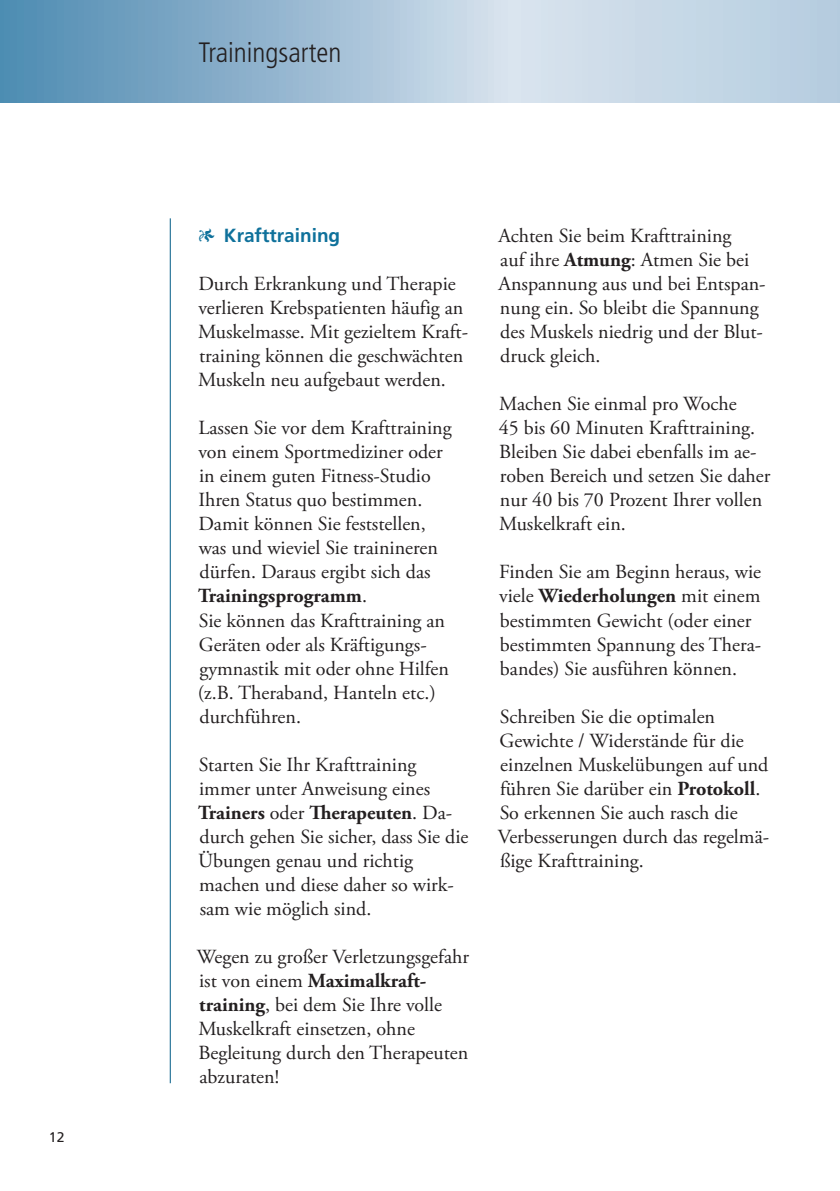
<style>
.page{position:relative;width:840px;height:1191px;background:#fff}
.page>*{position:absolute;margin:0;border:0;box-sizing:border-box;transform-origin:0 0}
.t1{font:300 condensed 28px "Frutiger LT Std";color:#231f20}
.t2{font:20px/24px "Adobe Garamond Pro";color:#231f20}
.t3{font:700 19px "Frutiger LT Std";color:#0f719b}
.t4{font:14px "Frutiger LT Std";color:#231f20}
.s1{font-family:"Adobe Garamond Pro";font-weight:400;font-size:20px}
.s2{font-weight:700}
</style>
<div class="page">
<hr style="left:170px;top:218px;width:1px;height:865px;background:#005b86">
<svg style="left:0;top:0;width:839px;height:102px;background:#a5c2d7"></svg>
<p class="t4" style="left:49px;top:1129px;width:17px">12</p>
<h1 class="t1" style="left:198px;top:36px;width:144px">Trainingsarten</h1>
<p class="t3" style="left:197px;top:225px;width:144px"><span class="s1">1</span> Krafttraining</p>
<p class="t2" style="left:198px;top:273px;width:271px">Durch Erkrankung und Therapie verlieren Krebspatienten häufig an Muskelmasse. Mit gezieltem Kraft&shy;training können die geschwächten Muskeln neu aufgebaut werden.</p>
<p class="t2" style="left:198px;top:417px;width:255px">Lassen Sie vor dem Krafttraining von einem Sportmediziner oder in einem guten Fitness-Studio<br>Ihren Status quo bestimmen.<br>Damit können Sie feststellen, was und wieviel Sie trainineren dürfen. Daraus ergibt sich das<br><span class="s2">Trainingsprogramm</span>.<br>Sie können das Krafttraining an<br>Geräten oder als Kräftigungs&shy;gymnastik mit oder ohne Hilfen (z.B. Theraband, Hanteln etc.) durchführen.</p>
<p class="t2" style="left:198px;top:753px;width:272px">Starten Sie Ihr Krafttraining immer unter Anweisung eines<br><span class="s2">Trainers</span> oder <span class="s2">Therapeuten</span>. Da&shy;durch gehen Sie sicher, dass Sie die<br>Übungen genau und richtig machen und diese daher so wirk&shy;sam wie möglich sind.</p>
<p class="t2" style="left:197px;top:945px;width:273px">Wegen zu großer Verletzungsgefahr ist von einem <span class="s2">Maximalkraft&shy;training</span>, bei dem Sie Ihre volle<br>Muskelkraft einsetzen, ohne<br>Begleitung durch den Therapeuten abzuraten!</p>
<p class="t2" style="left:498px;top:225px;width:268px">Achten Sie beim Krafttraining<br>auf ihre <span class="s2">Atmung</span>: Atmen Sie bei<br>Anspannung aus und bei Entspan&shy;nung ein. So bleibt die Spannung des Muskels niedrig und der Blut&shy;druck gleich.</p>
<p class="t2" style="left:498px;top:393px;width:273px">Machen Sie einmal pro Woche<br>45 bis 60 Minuten Krafttraining.<br>Bleiben Sie dabei ebenfalls im ae&shy;roben Bereich und setzen Sie daher nur 40 bis 70 Prozent Ihrer vollen<br>Muskelkraft ein.</p>
<p class="t2" style="left:499px;top:561px;width:263px">Finden Sie am Beginn heraus, wie viele <span class="s2">Wiederholungen</span> mit einem bestimmten Gewicht (oder einer bestimmten Spannung des Thera&shy;bandes) Sie ausführen können.</p>
<p class="t2" style="left:497px;top:705px;width:273px">Schreiben Sie die optimalen<br>Gewichte / Widerstände für die einzelnen Muskelübungen auf und führen Sie darüber ein <span class="s2">Protokoll</span>.<br>So erkennen Sie auch rasch die<br>Verbesserungen durch das regelmä&shy;ßige Krafttraining.</p>
</div>
